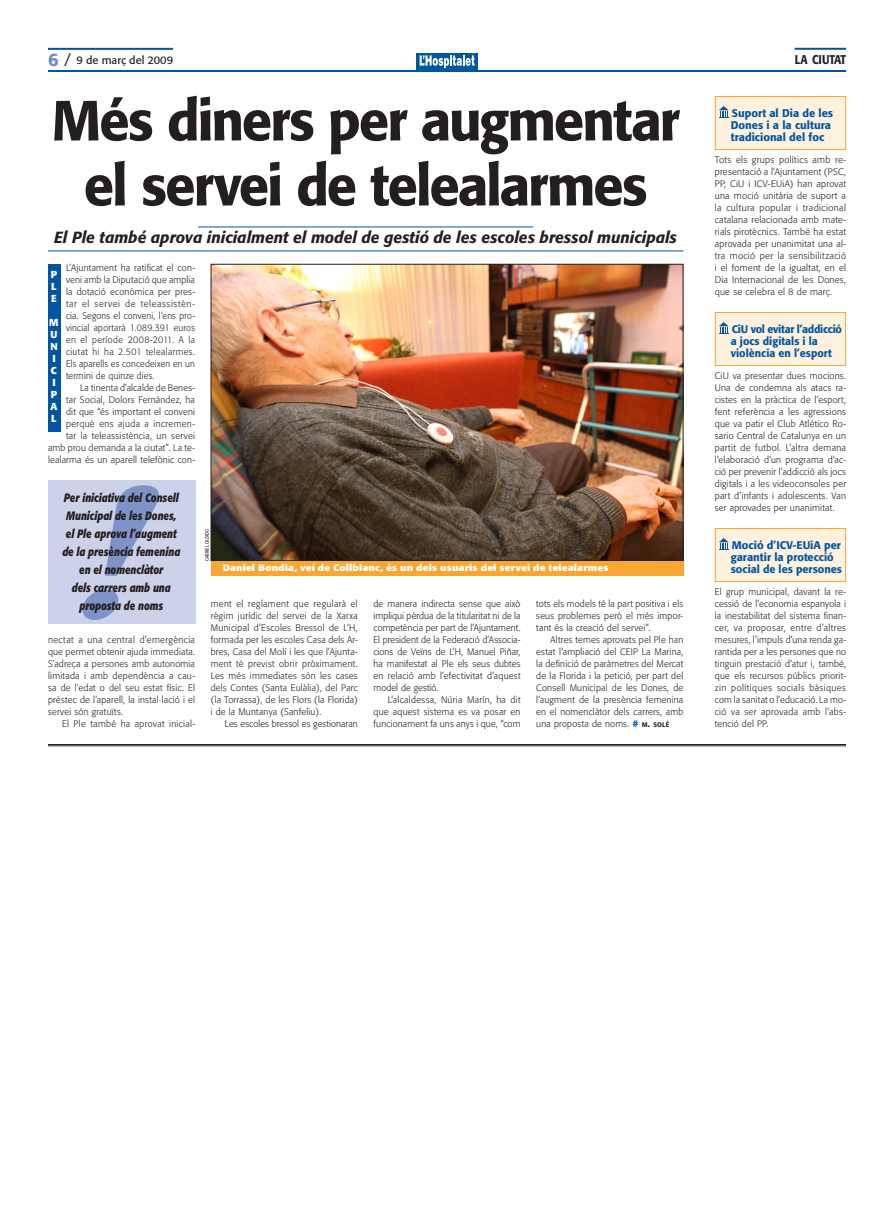
<style>
.page{position:relative;width:893px;height:1220px;background:#fff}
.page>*{position:absolute;margin:0;border:0;box-sizing:border-box;transform-origin:0 0}
.títol_54_59{font:500 56px/65px "Formata";letter-spacing:-.04em;color:#231f20;text-align:center}
.subtítol_5_4cols{font:italic 500 16px "Formata";color:#231f20}
.capçalera_parell{font:500 12.6px "Formata";color:#231f20;scale:.85 1}
.text_atenció{font:italic 700 12px/18px "Formata";color:#231f20;text-align:center;scale:.79 1}
.títol_breus_ple{font:500 11px/12px "Formata";color:#0155a2}
.t1{font:11px "Formata";color:#231f20}
.text_barri_esport{font:700 10px "Formata";color:#fff}
.text{font:300 9.4px/12px "Formata";letter-spacing:.025em;color:#231f20;text-align:justify}
.text_1a{font:300 9.4px/12px "Formata";letter-spacing:.025em;color:#231f20}
.peus_de_foto{font:700 9.4px "Formata";letter-spacing:.01em;color:#fff;scale:1.1 1}
.nom_fotògraf{font:5px "Formata";letter-spacing:.02em;color:#231f20;scale:.8 1}
.s1{font-size:14px}
.s2{font-weight:500;color:#0155a2}
.s3{font-weight:500;font-size:6.6px}
.s4{font-weight:500}
</style>
<div class="page">
<div style="left:416px;top:54px;width:62px;height:16px;background:#0157a1"></div>
<svg style="left:420px;top:55px;width:55px;height:13px"></svg>
<hr style="left:48px;top:70px;width:798px;height:2px;background:#0155a2">
<hr style="left:48px;top:48px;width:125px;height:2px;background:#0155a2">
<hr style="left:48px;top:744px;width:798px;height:1px;background:#231f20">
<hr style="left:48px;top:746px;width:798px;height:1px;background:#231f20">
<div style="left:715px;top:96px;width:131px;height:54px;background:#fef1dd"></div>
<svg style="left:719px;top:106px;width:10px;height:12px"></svg>
<div style="left:715px;top:96px;width:131px;height:54px;border:1px solid #faa633"></div>
<div style="left:715px;top:312px;width:131px;height:54px;background:#fef1dd"></div>
<svg style="left:719px;top:322px;width:10px;height:12px"></svg>
<div style="left:715px;top:312px;width:131px;height:54px;border:1px solid #faa633"></div>
<div style="left:715px;top:528px;width:131px;height:54px;background:#fef1dd"></div>
<svg style="left:719px;top:538px;width:10px;height:12px"></svg>
<div style="left:715px;top:528px;width:131px;height:54px;border:1px solid #faa633"></div>
<hr style="left:198px;top:226px;width:335px;height:1px;background:#0155a2">
<hr style="left:48px;top:250px;width:635px;height:1px;background:#0155a2">
<img style="left:213px;top:266px;width:468px;height:293px">
<div style="left:211px;top:264px;width:472px;height:297px;border:1px solid #231f20"></div>
<div style="left:48px;top:264px;width:12px;height:168px;background:#0155a2"></div>
<img style="left:48px;top:480px;width:147px;height:144px">
<div style="left:211px;top:561px;width:472px;height:15px;background:#faa633"></div>
<hr style="left:795px;top:48px;width:51px;height:2px;background:#0155a2">
<p class="t1" style="left:64px;top:53px;width:110px"><span class="s1">/</span> 9 de març del 2009</p>
<p class="títol_54_59" style="left:52px;top:88px;width:630px">Més diners per augmentar el servei de telealarmes</p>
<p class="subtítol_5_4cols" style="left:54px;top:228px;width:624px">El Ple també aprova inicialment el model de gestió de les escoles bressol municipals</p>
<p class="text_1a" style="left:66px;top:262px;width:131px">L’Ajuntament ha ratificat el con&shy;veni amb la Diputació que am-plia la dotació econòmica per pres&shy;tar el servei de teleassistèn&shy;cia. Segons el conveni, l’ens pro&shy;vincial aportarà 1.089.391 euros en el període 2008-2011. A la ciutat hi ha 2.501 telealarmes.<br>Els aparells es concedeixen en un termini de quinze dies.</p>
<p class="text" style="left:80px;top:382px;width:116px">La tinenta d’alcalde de Benes-</p>
<p class="text" style="left:66px;top:394px;width:130px">tar Social, Dolors Fernández, ha</p>
<p class="text" style="left:66px;top:406px;width:131px">dit que “és important el conveni</p>
<p class="text" style="left:66px;top:418px;width:124px">pe-r-què ens ajuda a incremen-</p>
<p class="text" style="left:66px;top:430px;width:130px">tar la teleassistència, un servei</p>
<p class="text" style="left:48px;top:442px;width:143px">amb prou demanda a la ciutat”. La te-</p>
<p class="text" style="left:48px;top:454px;width:149px">lealarma és un aparell telefònic con-</p>
<p class="text_barri_esport" style="left:51px;top:268px;width:8px">p</p>
<p class="text_barri_esport" style="left:51px;top:280px;width:7px">l</p>
<p class="text_barri_esport" style="left:51px;top:292px;width:7px">e</p>
<p class="text_barri_esport" style="left:49px;top:316px;width:11px">m</p>
<p class="text_barri_esport" style="left:51px;top:328px;width:8px">u</p>
<p class="text_barri_esport" style="left:50px;top:340px;width:9px">n</p>
<p class="text_barri_esport" style="left:52px;top:352px;width:5px">i</p>
<p class="text_barri_esport" style="left:51px;top:364px;width:8px">c</p>
<p class="text_barri_esport" style="left:52px;top:376px;width:5px">i</p>
<p class="text_barri_esport" style="left:51px;top:388px;width:8px">p</p>
<p class="text_barri_esport" style="left:51px;top:400px;width:8px">a</p>
<p class="text_barri_esport" style="left:51px;top:412px;width:7px">l</p>
<p class="text_atenció" style="left:62px;top:488px;width:151px">Per iniciativa del Consell<br>Municipal de les Dones, el Ple aprova l’augment de la presència femenina en el nomenclàtor<br>dels carrers amb una proposta de noms</p>
<p class="text" style="left:48px;top:634px;width:149px">nectat a una central d’e-mergència que per-met obtenir ajuda immediata.<br>S’adreça a persones amb autonomia limitada i amb dependència a cau&shy;sa de l’edat o del seu estat físic. El préstec de l’aparell, la instal·lació i el servei són gratuïts.</p>
<p class="text" style="left:62px;top:718px;width:134px">El Ple també ha aprovat inicial-</p>
<p class="nom_fotògraf" style="left:204px;top:561px;width:42px;rotate:-90deg">gabriel cazado</p>
<p class="peus_de_foto" style="left:223px;top:562px;width:352px">Daniel Bondia, veí de Collblanc, és un dels usuaris del servei de telealarmes</p>
<p class="text" style="left:211px;top:598px;width:149px">ment el reglament que regularà el rè-gim jurídic del servei de la Xar-xa Municipal d’Escoles Bressol de- L’H, formada per les escoles Casa dels Ar&shy;bres, Casa del Molí i les que l’Ajunta&shy;ment té previst obrir pròximament.<br>Les més immediates són les cases dels Contes (Santa Eulàlia), del Parc (la Torrassa), de les Flors (la Florida) i de la Muntanya (Sanfeliu).</p>
<p class="text" style="left:225px;top:718px;width:134px">Les escoles bressol es gestionaran</p>
<p class="text" style="left:374px;top:598px;width:149px">de manera indirecta sense que això im-pliqui pèrdua de la titularitat ni de la com- petència per part de l’Ajuntament.<br>El president de la Fe-deració d’Associa&shy;cions de Veïns de L’H, Manuel Piñar, ha manifestat al Ple els seus dubtes en relació amb l’efectivitat d’aquest mo-del de gestió.</p>
<p class="text" style="left:374px;top:694px;width:148px;text-indent:14px">L’alcaldessa, Núria Marín, ha dit que aquest sistema es va posar en funcionament fa uns anys i que, “com</p>
<p class="text" style="left:536px;top:598px;width:149px">tots els models té la part positiva i els seus problemes però el més impor&shy;tant és la creació del ser-vei”.</p>
<p class="text" style="left:536px;top:634px;width:149px;text-indent:14px">Altres temes aprovats pel Ple han estat l’ampliació del CEIP La Marina, la definició de paràmetres del Mercat de la Florida i la petició, per part del Consell Municipal de les Dones, de l’augment de la presència femenina en el nomenclàtor dels carrers, amb una proposta de noms. <span class="s2">#</span> <span class="s3">m</span><span class="s4">.</span> <span class="s3">solé</span></p>
<p class="capçalera_parell" style="left:795px;top:52px;width:62px">la ciutat</p>
<p class="títol_breus_ple" style="left:731px;top:107px;width:104px">Suport al Dia de les<br>Dones i a la cultura tradicional del foc</p>
<p class="text_1a" style="left:715px;top:154px;width:133px">Tots els grups polítics amb re&shy;presentació a l’Ajuntament (PSC,<br>PP, CiU i ICV-EUiA) han aprovat una moció unitària de suport a la cultura popular i tradicional catalana relacionada amb mate&shy;rials pirotècnics. També ha estat aprovada per unanimitat una al&shy;tra moció per la sensibilització i el foment de la igualtat, en el<br>Dia Internacional de les Dones, que se celebra el 8 de març.</p>
<p class="títol_breus_ple" style="left:731px;top:323px;width:113px">CiU vol evitar l’addicció a jocs digitals i la violència en l’esport</p>
<p class="text_1a" style="left:715px;top:370px;width:133px;text-align:justify">CiU va presentar dues mocions.<br>Una de condemna als atacs ra&shy;cistes en la pràctica de l’esport, fent referència a les agressions que va patir el Club Atlético Ro&shy;sario Central de Catalunya en un partit de futbol. L’altra demana l’elaboració d’un- programa d’ac&shy;ció per prevenir l’addicció als jocs digitals i a les videoconsoles per part d’infants i adolescents. Van ser aprovades per unanimitat.</p>
<p class="títol_breus_ple" style="left:731px;top:539px;width:113px">Moció d’ICV-EUiA per garantir la protecció social de les persones</p>
<p class="text_1a" style="left:715px;top:586px;width:133px">El grup municipal, davant la re&shy;cessió de l’economia es-panyola i la inestabilitat del sis-tema finan&shy;cer, va proposar, en-tre d’altres mesures, l’impuls d’una renda ga&shy;rantida per a les persones que no tinguin pres-tació d’atur i, també, que els- recursos públics priorit&shy;zin po-lítiques socials bàsiques com la sanitat o l’educació. La mo&shy;ció va ser aprovada amb l’abs&shy;tenció del PP.</p>
</div>
